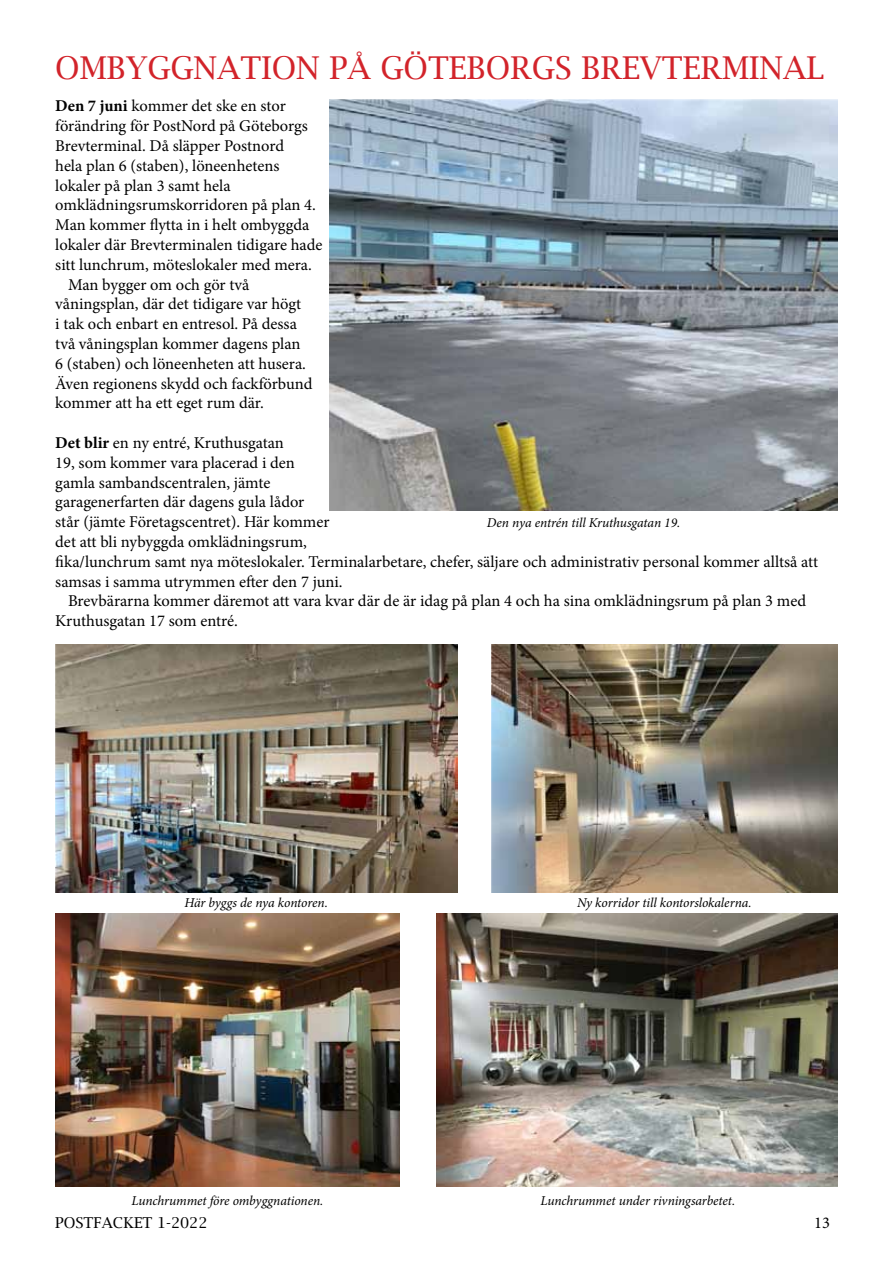
<style>
.page{position:relative;width:893px;height:1263px;background:#fff}
.page>*{position:absolute;margin:0;border:0;box-sizing:border-box;transform-origin:0 0}
.t1{font:31.5px "Lucida Bright";color:#d2232a}
.t2{font:16.5px/19.8px "Minion Pro";color:#000}
.t3{font:15px "Lucida Bright";color:#000}
.t4{font:italic 13.5px "Minion Pro";letter-spacing:-.01em;color:#000}
.s1{font-weight:700}
</style>
<div class="page">
<img style="left:55px;top:644px;width:402px;height:248px">
<img style="left:491px;top:644px;width:347px;height:248px">
<img style="left:437px;top:913px;width:401px;height:274px">
<img style="left:55px;top:913px;width:345px;height:273px">
<img style="left:330px;top:99px;width:508px;height:412px">
<h1 class="t1" style="left:55px;top:50px;width:770px">OMBYGGNATION PÅ GÖTEBORGS BREVTERMINAL</h1>
<p class="t2" style="left:55px;top:96px;width:232px"><span class="s1">Den 7 juni</span> kommer det ske en stor</p>
<p class="t2" style="left:55px;top:116px;width:254px">förändring för PostNord på Göteborgs</p>
<p class="t2" style="left:55px;top:136px;width:230px">Brevterminal. Då släpper Postnord</p>
<p class="t2" style="left:55px;top:156px;width:226px">hela plan 6 (staben), löneenhetens</p>
<p class="t2" style="left:55px;top:175px;width:177px">lokaler på plan 3 samt hela</p>
<p class="t2" style="left:55px;top:195px;width:262px">omklädningsrumskorridoren på plan 4.</p>
<p class="t2" style="left:55px;top:215px;width:256px">Man kommer flytta in i helt ombyggda</p>
<p class="t2" style="left:55px;top:235px;width:269px">lokaler där Brevterminalen tidigare hade</p>
<p class="t2" style="left:55px;top:255px;width:258px">sitt lunchrum, möteslokaler med mera.</p>
<p class="t2" style="left:68px;top:274px;width:183px">Man bygger om och gör två</p>
<p class="t2" style="left:55px;top:294px;width:248px">våningsplan, där det tidigare var högt</p>
<p class="t2" style="left:55px;top:314px;width:243px">i tak och enbart en entresol. På dessa</p>
<p class="t2" style="left:55px;top:334px;width:247px">två våningsplan kommer dagens plan</p>
<p class="t2" style="left:55px;top:354px;width:252px">6 (staben) och löneenheten att husera.</p>
<p class="t2" style="left:55px;top:373px;width:259px">Även regionens skydd och fackförbund</p>
<p class="t2" style="left:55px;top:393px;width:210px">kommer att ha ett eget rum där.</p>
<p class="t2" style="left:55px;top:433px;width:764px"><span class="s1">Det blir</span> en ny entré, Kruthusgatan<br>19, som kommer vara placerad i den<br>gamla sambandscentralen, jämte<br>garagenerfarten där dagens gula lådor<br>står (jämte Företagscentret). Här kommer<br>det att bli nybyggda omklädningsrum,<br>fika/lunchrum samt nya möteslokaler. Terminalarbetare, chefer, säljare och administrativ personal kommer alltså att samsas i samma utrymmen efter den 7 juni.</p>
<p class="t2" style="left:55px;top:591px;width:752px;text-indent:13px">Brevbärarna kommer däremot att vara kvar där de är idag på plan 4 och ha sina omklädningsrum på plan 3 med<br>Kruthusgatan 17 som entré.</p>
<p class="t4" style="left:487px;top:513px;width:195px">Den nya entrén till Kruthusgatan 19.</p>
<p class="t4" style="left:184px;top:894px;width:145px">Här byggs de nya kontoren.</p>
<p class="t4" style="left:577px;top:894px;width:176px">Ny korridor till kontorslokalerna.</p>
<p class="t4" style="left:132px;top:1191px;width:193px">Lunchrummet före ombyggnationen.</p>
<p class="t4" style="left:540px;top:1191px;width:196px">Lunchrummet under rivningsarbetet.</p>
<p class="t3" style="left:55px;top:1214px;width:154px">POSTFACKET 1-2022</p>
<p class="t2" style="left:814px;top:1213px;width:17px">13</p>
</div>
